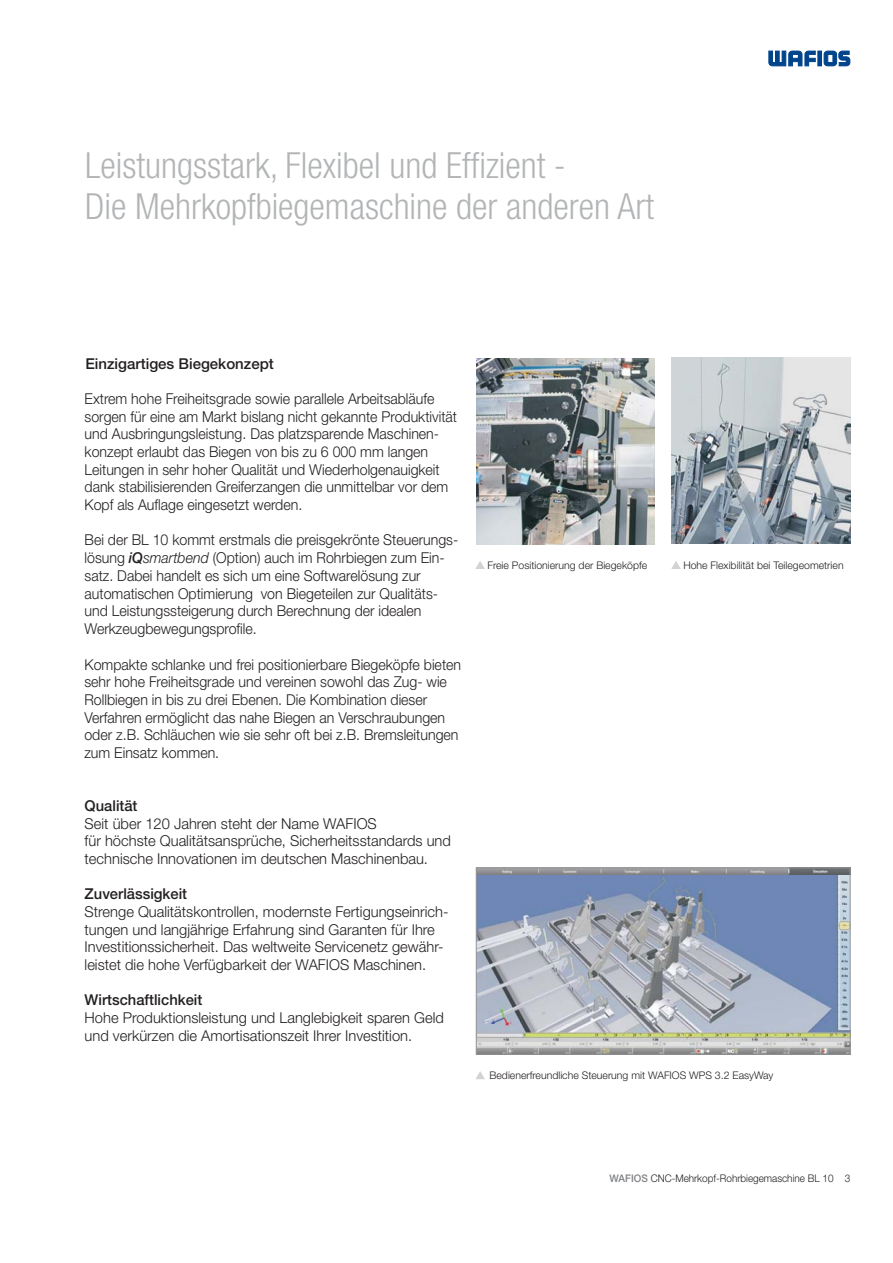
<style>
.page{position:relative;width:893px;height:1263px;background:#fff}
.page>*{position:absolute;margin:0;border:0;box-sizing:border-box;transform-origin:0 0}
.t1{font:300 condensed 36px/40.7px "Helvetica Neue LT";color:#b2b4b6}
.t2{font:300 15px/17.7px "Helvetica Neue LT";color:#231f20;scale:.94 1}
.t3{font:300 15px/17.7px "Helvetica Neue LT";color:#231f20}
.t4{font:500 15px "Helvetica Neue LT";color:#231f20}
.t5{font:300 10.5px "Helvetica Neue LT";color:#231f20}
.t6{font:300 10.5px "Helvetica Neue LT";color:#231f20;scale:.95 1}
.s1{font-weight:500;font-style:italic}
.s2{font-style:italic}
.s3{font-weight:500;color:#808285}
</style>
<div class="page">
<svg style="left:768px;top:51px;width:47px;height:15px"></svg>
<div style="left:817px;top:51px;width:4px;height:15px;border:1px solid #00448c"></div>
<div style="left:823px;top:51px;width:13px;height:15px;border:1px solid #00448c;border-radius:4px"></div>
<svg style="left:824px;top:51px;width:26px;height:15px"></svg>
<svg style="left:476px;top:561px;width:8px;height:8px"></svg>
<svg style="left:671px;top:561px;width:9px;height:8px"></svg>
<svg style="left:476px;top:1071px;width:8px;height:8px"></svg>
<img style="left:476px;top:358px;width:178px;height:187px">
<img style="left:671px;top:358px;width:179px;height:186px">
<img style="left:478px;top:870px;width:370px;height:182px">
<div style="left:476px;top:868px;width:374px;height:186px;border:1px solid #939598"></div>
<h1 class="t1" style="left:85px;top:148px;width:570px">Leistungsstark, Flexibel und Effizient -<br>Die Mehrkopfbiegemaschine der anderen Art</h1>
<p class="t4" style="left:85px;top:359px;width:190px">Einzigartiges Biegekonzept</p>
<p class="t2" style="left:85px;top:391px;width:398px">Extrem hohe Freiheitsgrade sowie parallele Arbeitsabläufe sorgen für eine am Markt bislang nicht gekannte Produktivität und Ausbringungsleistung. Das platzsparende Maschinen&shy;konzept erlaubt das Biegen von bis zu 6 000 mm langen Leitungen in sehr hoher Qualität und Wiederholgenauigkeit dank stabilisierenden Greiferzangen die unmittelbar vor dem Kopf als Auflage eingesetzt werden.</p>
<p class="t2" style="left:84px;top:533px;width:399px">Bei der BL 10 kommt erstmals die preisgekrönte Steuerungs&shy;lösung <span class="s1">iQ</span><span class="s2">smartbend</span> (Option) auch im Rohrbiegen zum Ein&shy;satz. Dabei handelt es sich um eine Softwarelösung zur automatischen Optimierung von Biegeteilen zur Qualitäts&shy;und Leistungssteigerung durch Berechnung der idealen Werkzeugbewegungsprofile.</p>
<p class="t2" style="left:84px;top:657px;width:402px">Kompakte schlanke und frei positionierbare Biegeköpfe bieten sehr hohe Freiheitsgrade und vereinen sowohl das Zug- wie Rollbiegen in bis zu drei Ebenen. Die Kombination dieser Verfahren ermöglicht das nahe Biegen an Verschraubungen oder z.B. Schläuchen wie sie sehr oft bei z.B. Bremsleitungen zum Einsatz kommen.</p>
<p class="t4" style="left:85px;top:800px;width:54px">Qualität</p>
<p class="t3" style="left:85px;top:816px;width:368px">Seit über 120 Jahren steht der Name WAFIOS<br>für höchste Qualitätsansprüche, Sicherheitsstandards und technische Innovationen im deutschen Maschinenbau.</p>
<p class="t4" style="left:85px;top:889px;width:104px">Zuverlässigkeit</p>
<p class="t3" style="left:85px;top:904px;width:365px">Strenge Qualitätskontrollen, modernste Fertigungseinrich&shy;tungen und langjährige Erfahrung sind Garanten für Ihre Investitionssicherheit. Das weltweite Servicenetz gewähr&shy;leistet die hohe Verfügbarkeit der WAFIOS Maschinen.</p>
<p class="t4" style="left:85px;top:995px;width:119px">Wirtschaftlichkeit</p>
<p class="t3" style="left:85px;top:1010px;width:361px">Hohe Produktionsleistung und Langlebigkeit sparen Geld und verkürzen die Amortisationszeit Ihrer Investition.</p>
<p class="t5" style="left:487px;top:562px;width:161px">Freie Positionierung der Biegeköpfe</p>
<p class="t5" style="left:683px;top:562px;width:162px">Hohe Flexibilität bei Teilegeometrien</p>
<p class="t5" style="left:489px;top:1072px;width:285px">Bedienerfreundliche Steuerung mit WAFIOS WPS 3.2 EasyWay</p>
<p class="t6" style="left:609px;top:1174px;width:255px"><span class="s3">WAFIOS</span> CNC-Mehrkopf-Rohrbiegemaschine BL 10 3</p>
</div>
